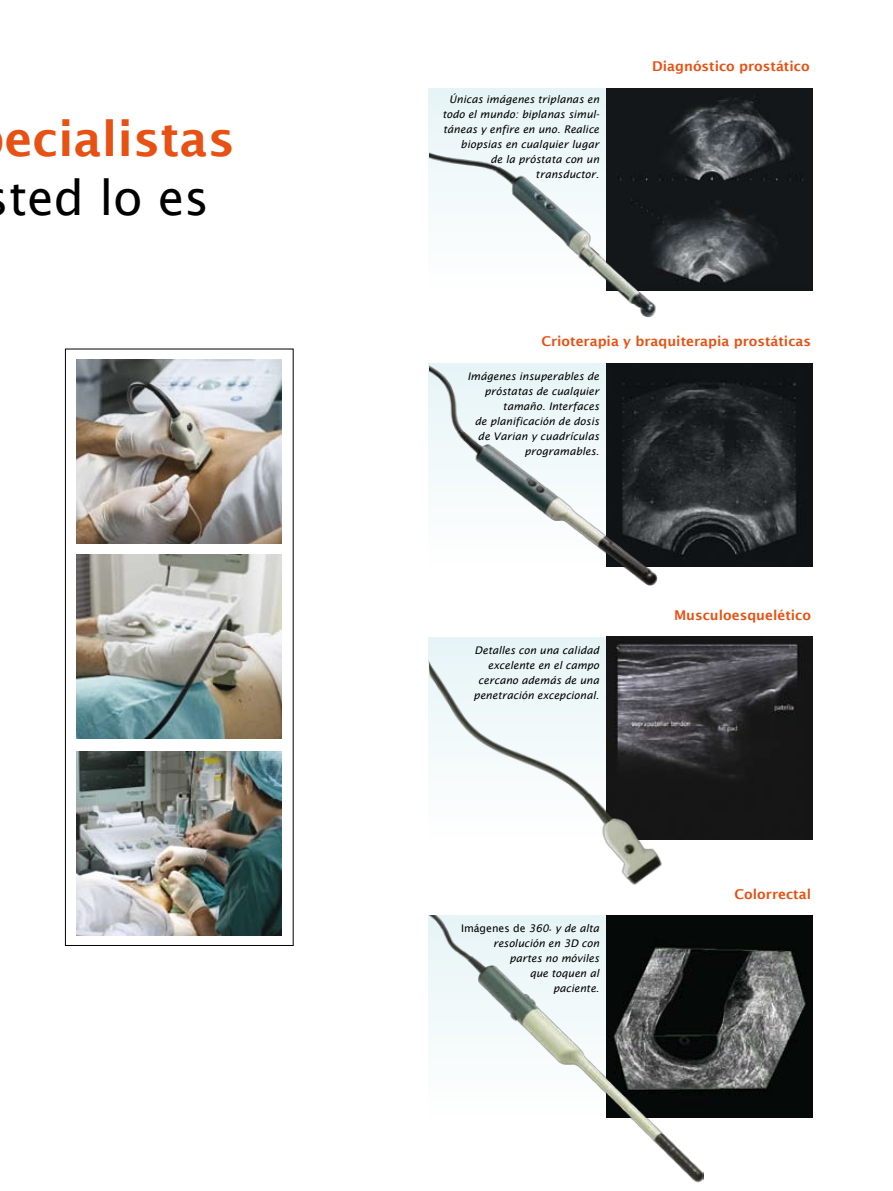
<style>
.page{position:relative;width:893px;height:1191px;background:#fff}
.page>*{position:absolute;margin:0;border:0;box-sizing:border-box;transform-origin:0 0}
.t1{font:600 48px "Lucida Sans";color:#e75113}
.t2{font:48px "Lucida Sans";color:#000}
.t3{font:600 13.5px "Lucida Sans";color:#e75113}
.t4{font:italic 10.5px/15px "Lucida Sans";color:#000;text-align:right}
.s1{font-style:normal}
</style>
<div class="page">
<img style="left:663px;top:88px;width:149px;height:203px">
<img style="left:671px;top:363px;width:141px;height:203px">
<img style="left:429px;top:88px;width:234px;height:230px">
<img style="left:429px;top:363px;width:242px;height:222px">
<img style="left:77px;top:359px;width:204px;height:184px">
<img style="left:77px;top:554px;width:204px;height:184px">
<img style="left:77px;top:751px;width:204px;height:184px">
<div style="left:65px;top:349px;width:228px;height:596px;border:1px solid #000"></div>
<img style="left:703px;top:915px;width:109px;height:202px">
<img style="left:428px;top:915px;width:275px;height:268px">
<img style="left:607px;top:637px;width:205px;height:203px">
<img style="left:428px;top:642px;width:246px;height:243px">
<h1 class="t1" style="left:4px;top:112px;width:232px">ecialistas</h1>
<h1 class="t2" style="left:9px;top:170px;width:201px">ted lo es</h1>
<p class="t4" style="left:442px;top:91px;width:158px">Únicas imágenes triplanas en todo el mundo: biplanas simul&shy;táneas y enfire en uno. Realice biopsias en cualquier lugar<br>de la próstata con un transductor.</p>
<p class="t3" style="left:652px;top:59px;width:159px">Diagnóstico prostático</p>
<p class="t3" style="left:541px;top:334px;width:271px">Crioterapia y braquiterapia prostáticas</p>
<p class="t4" style="left:468px;top:369px;width:133px">Imágenes insuperables de próstatas de cualquier tamaño. Interfaces<br>de planificación de dosis de Varian y cuadrículas programables.</p>
<p class="t4" style="left:474px;top:642px;width:127px">Detalles con una calidad excelente en el campo cercano además de una penetración excepcional.</p>
<p class="t3" style="left:674px;top:607px;width:139px">Musculoesquelético</p>
<p class="t4" style="left:461px;top:920px;width:140px"><span class="s1">Imágenes de</span> 360<span class="s1">°</span> y de alta resolución en 3D con partes no móviles<br>que toquen al<br>paciente.</p>
<p class="t3" style="left:735px;top:887px;width:78px">Colorrectal</p>
</div>
